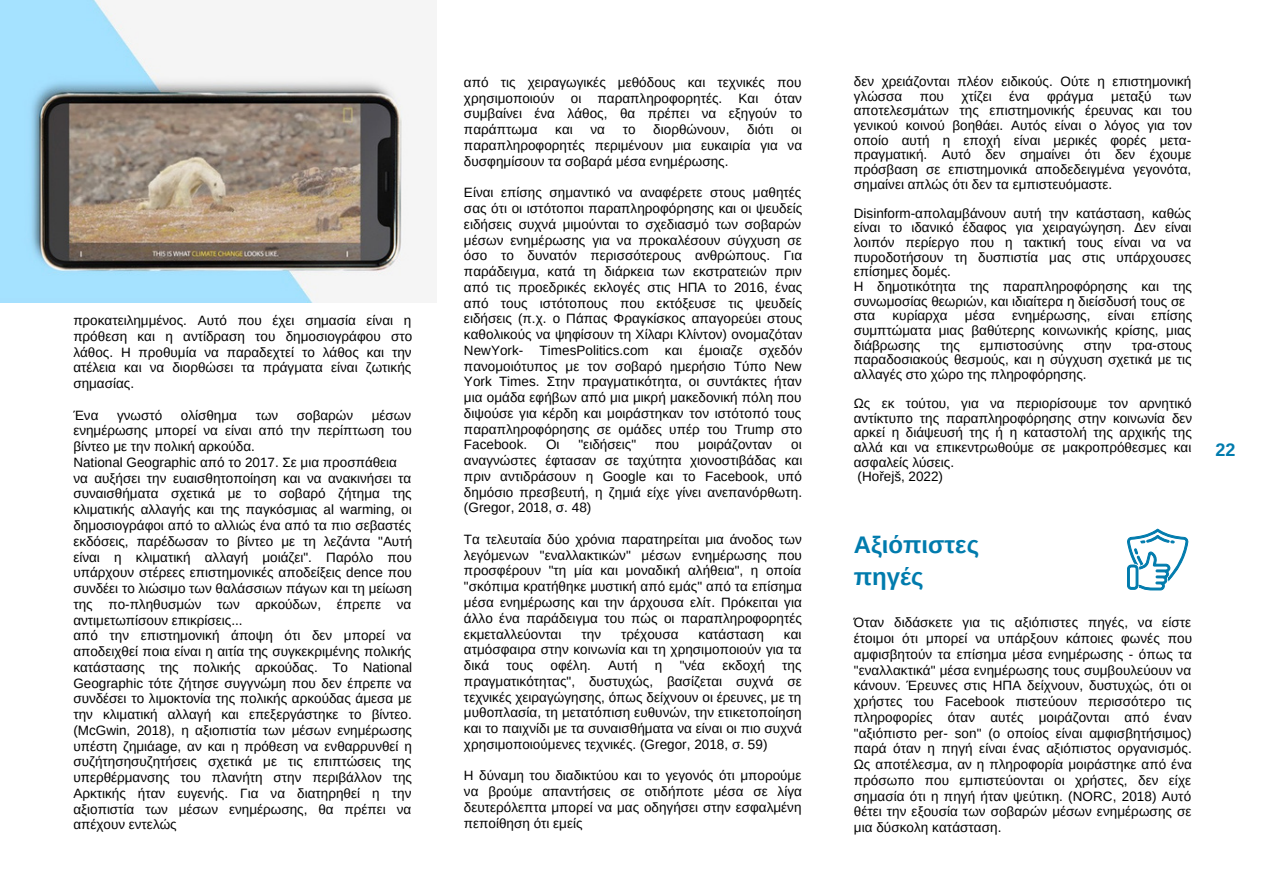
<style>
.page{position:relative;width:1263px;height:894px;background:#fff}
.page>*{position:absolute;margin:0;border:0;box-sizing:border-box;transform-origin:0 0}
.t1{font:700 24px/32.5px "Arimo";color:#007bad}
.t2{font:700 18px "Arimo";color:#007bad}
.t3{font:13.5px/15.8px "Arimo";color:#000;text-align:justify}
</style>
<div class="page">
<svg style="left:1127px;top:528px;width:61px;height:62px"></svg>
<img style="left:0;top:0;width:409px;height:302px">
<p class="t3" style="left:73px;top:312px;width:340px">προκατειλημμένος. Αυτό που έχει σημασία είναι η πρόθεση και η αντίδραση του δημοσιογράφου στο λάθος. Η προθυμία να παραδεχτεί το λάθος και την ατέλεια και να διορθώσει τα πράγματα είναι ζωτικής σημασίας.</p>
<p class="t3" style="left:73px;top:407px;width:27px">Ένα</p>
<p class="t3" style="left:117px;top:407px;width:47px">γνωστό</p>
<p class="t3" style="left:181px;top:407px;width:58px">ολίσθημα</p>
<p class="t3" style="left:256px;top:407px;width:24px">των</p>
<p class="t3" style="left:297px;top:407px;width:58px">σοβαρών</p>
<p class="t3" style="left:73px;top:407px;width:340px;text-indent:298px">μέσων ενημέρωσης μπορεί να είναι από την περίπτωση του βίντεο με την πολική αρκούδα.</p>
<p class="t3" style="left:73px;top:454px;width:325px">National Geographic από το 2017. Σε μια προσπάθεια</p>
<p class="t3" style="left:73px;top:470px;width:340px">να αυξήσει την ευαισθητοποίηση και να ανακινήσει τα συναισθήματα σχετικά με το σοβαρό ζήτημα της κλιματικής αλλαγής και της παγκόσμιας al warming, οι δημοσιογράφοι από το αλλιώς ένα από τα πιο σεβαστές εκδόσεις, παρέδωσαν το βίντεο με τη λεζάντα "Αυτή είναι η κλιματική αλλαγή μοιάζει". Παρόλο που υπάρχουν στέρεες επιστημονικές αποδείξεις dence που συνδέει το λιώσιμο των θαλάσσιων πάγων και τη μείωση της πο-πληθυσμών των αρκούδων, έπρεπε να αντιμετωπίσουν επικρίσεις...</p>
<p class="t3" style="left:73px;top:627px;width:340px">από την επιστημονική άποψη ότι δεν μπορεί να αποδειχθεί ποια είναι η αιτία της συγκεκριμένης πολικής κατάστασης της πολικής αρκούδας. Το National Geographic τότε ζήτησε συγγνώμη που δεν έπρεπε να συνδέσει το λιμοκτονία της πολικής αρκούδας άμεσα με την κλιματική αλλαγή και επεξεργάστηκε το βίντεο. (McGwin, 2018), η αξιοπιστία των μέσων ενημέρωσης υπέστη ζημιάage, αν και η πρόθεση να ενθαρρυνθεί η συζήτησησυζητήσεις σχετικά με τις επιπτώσεις της υπερθέρμανσης του πλανήτη στην περιβάλλον της Αρκτικής ήταν ευγενής. Για να διατηρηθεί η την αξιοπιστία των μέσων ενημέρωσης, θα πρέπει να απέχουν εντελώς</p>
<p class="t3" style="left:464px;top:74px;width:340px">από τις χειραγωγικές μεθόδους και τεχνικές που χρησιμοποιούν οι παραπληροφορητές. Και όταν συμβαίνει ένα λάθος, θα πρέπει να εξηγούν το παράπτωμα</p>
<p class="t3" style="left:555px;top:122px;width:19px">και</p>
<p class="t3" style="left:590px;top:122px;width:16px">να</p>
<p class="t3" style="left:623px;top:122px;width:14px">το</p>
<p class="t3" style="left:653px;top:122px;width:78px">διορθώνουν,</p>
<p class="t3" style="left:747px;top:122px;width:28px">διότι</p>
<p class="t3" style="left:464px;top:122px;width:340px;text-indent:327px">οι παραπληροφορητές περιμένουν μια ευκαιρία για να δυσφημίσουν τα σοβαρά μέσα ενημέρωσης.</p>
<p class="t3" style="left:464px;top:185px;width:340px">Είναι επίσης σημαντικό να αναφέρετε στους μαθητές σας ότι οι ιστότοποι παραπληροφόρησης και οι ψευδείς ειδήσεις συχνά μιμούνται το σχεδιασμό των σοβαρών μέσων ενημέρωσης για να προκαλέσουν σύγχυση σε όσο το δυνατόν περισσότερους ανθρώπους. Για παράδειγμα, κατά τη διάρκεια των εκστρατειών πριν από τις προεδρικές εκλογές στις ΗΠΑ το 2016, ένας από τους ιστότοπους που εκτόξευσε τις ψευδείς ειδήσεις (π.χ. ο Πάπας Φραγκίσκος απαγορεύει στους καθολικούς να ψηφίσουν τη Χίλαρι Κλίντον) ονομαζόταν NewYork- TimesPolitics.com και έμοιαζε σχεδόν πανομοιότυπος με τον σοβαρό ημερήσιο Τύπο New York Times. Στην πραγματικότητα, οι συντάκτες ήταν μια ομάδα εφήβων από μια μικρή μακεδονική πόλη που διψούσε για κέρδη και μοιράστηκαν τον ιστότοπό τους παραπληροφόρησης σε ομάδες υπέρ του Trump στο Facebook.</p>
<p class="t3" style="left:546px;top:436px;width:15px">Οι</p>
<p class="t3" style="left:578px;top:436px;width:59px">"ειδήσεις"</p>
<p class="t3" style="left:655px;top:436px;width:26px">που</p>
<p class="t3" style="left:698px;top:436px;width:76px">μοιράζονταν</p>
<p class="t3" style="left:464px;top:436px;width:340px;text-indent:327px">οι αναγνώστες έφτασαν σε ταχύτητα χιονοστιβάδας και πριν αντιδράσουν η Google και το Facebook, υπό δημόσιο πρεσβευτή, η ζημιά είχε γίνει ανεπανόρθωτη. (Gregor, 2018, σ. 48)</p>
<p class="t3" style="left:464px;top:531px;width:339px">Τα τελευταία δύο χρόνια παρατηρείται μια άνοδος των λεγόμενων "εναλλακτικών" μέσων ενημέρωσης που προσφέρουν "τη μία και μοναδική αλήθεια", η οποία "σκόπιμα κρατήθηκε μυστική από εμάς" από τα επίσημα μέσα ενημέρωσης και την άρχουσα ελίτ. Πρόκειται για άλλο ένα παράδειγμα του πώς οι παραπληροφορητές εκμεταλλεύονται</p>
<p class="t3" style="left:581px;top:625px;width:21px">την</p>
<p class="t3" style="left:621px;top:625px;width:59px">τρέχουσα</p>
<p class="t3" style="left:699px;top:625px;width:67px">κατάσταση</p>
<p class="t3" style="left:464px;top:625px;width:339px;text-indent:320px">και ατμόσφαιρα στην κοινωνία και τη χρησιμοποιούν για τα δικά</p>
<p class="t3" style="left:506px;top:657px;width:28px">τους</p>
<p class="t3" style="left:550px;top:657px;width:42px">οφέλη.</p>
<p class="t3" style="left:608px;top:657px;width:31px">Αυτή</p>
<p class="t3" style="left:655px;top:657px;width:9px">η</p>
<p class="t3" style="left:680px;top:657px;width:27px">"νέα</p>
<p class="t3" style="left:722px;top:657px;width:44px">εκδοχή</p>
<p class="t3" style="left:464px;top:657px;width:339px;text-indent:318px">της πραγματικότητας", δυστυχώς, βασίζεται συχνά σε τεχνικές χειραγώγησης, όπως δείχνουν οι έρευνες, με τη μυθοπλασία, τη μετατόπιση ευθυνών, την ετικετοποίηση και το παιχνίδι με τα συναισθήματα να είναι οι πιο συχνά χρησιμοποιούμενες τεχνικές. (Gregor, 2018, σ. 59)</p>
<p class="t3" style="left:464px;top:767px;width:339px">Η δύναμη του διαδικτύου και το γεγονός ότι μπορούμε να βρούμε απαντήσεις σε οτιδήποτε μέσα σε λίγα δευτερόλεπτα μπορεί να μας οδηγήσει στην εσφαλμένη πεποίθηση ότι εμείς</p>
<p class="t3" style="left:854px;top:74px;width:339px;line-height:14.5px">δεν χρειάζονται πλέον ειδικούς. Ούτε η επιστημονική γλώσσα</p>
<p class="t3" style="left:920px;top:88px;width:26px">που</p>
<p class="t3" style="left:961px;top:88px;width:32px">χτίζει</p>
<p class="t3" style="left:1009px;top:88px;width:22px">ένα</p>
<p class="t3" style="left:1047px;top:88px;width:48px">φράγμα</p>
<p class="t3" style="left:1111px;top:88px;width:42px">μεταξύ</p>
<p class="t3" style="left:854px;top:89px;width:340px;line-height:14.5px;text-indent:315px">των αποτελεσμάτων της επιστημονικής έρευνας και του γενικού κοινού βοηθάει. Αυτός είναι ο λόγος για τον οποίο αυτή η εποχή είναι μερικές φορές μετα&shy;πραγματική. Αυτό δεν σημαίνει ότι δεν έχουμε πρόσβαση σε επιστημονικά αποδεδειγμένα γεγονότα, σημαίνει απλώς ότι δεν τα εμπιστευόμαστε.</p>
<p class="t3" style="left:854px;top:206px;width:339px;line-height:14.5px">Disinform-απολαμβάνουν αυτή την κατάσταση, καθώς είναι το ιδανικό έδαφος για χειραγώγηση. Δεν είναι λοιπόν περίεργο που η τακτική τους είναι να να πυροδοτήσουν τη δυσπιστία μας στις υπάρχουσες επίσημες δομές.</p>
<p class="t3" style="left:854px;top:279px;width:340px;line-height:14.5px">Η δημοτικότητα της παραπληροφόρησης και της συνωμοσίας θεωριών, και ιδιαίτερα η διείσδυσή τους σε</p>
<p class="t3" style="left:854px;top:307px;width:23px">στα</p>
<p class="t3" style="left:892px;top:307px;width:57px">κυρίαρχα</p>
<p class="t3" style="left:965px;top:307px;width:31px">μέσα</p>
<p class="t3" style="left:1012px;top:307px;width:80px">ενημέρωσης,</p>
<p class="t3" style="left:1108px;top:307px;width:28px">είναι</p>
<p class="t3" style="left:854px;top:308px;width:340px;line-height:14.5px;text-indent:298px">επίσης συμπτώματα μιας βαθύτερης κοινωνικής κρίσης, μιας διάβρωσης</p>
<p class="t3" style="left:940px;top:337px;width:21px">της</p>
<p class="t3" style="left:980px;top:337px;width:85px">εμπιστοσύνης</p>
<p class="t3" style="left:1084px;top:337px;width:29px">στην</p>
<p class="t3" style="left:854px;top:337px;width:340px;line-height:14.5px;text-indent:278px">τρα-στους παραδοσιακούς θεσμούς, και η σύγχυση σχετικά με τις αλλαγές στο χώρο της πληροφόρησης.</p>
<p class="t3" style="left:854px;top:396px;width:340px;line-height:14.5px">Ως εκ τούτου, για να περιορίσουμε τον αρνητικό αντίκτυπο της παραπληροφόρησης στην κοινωνία δεν αρκεί η διάψευσή της ή η καταστολή της αρχικής της αλλά και να επικεντρωθούμε σε μακροπρόθεσμες και ασφαλείς λύσεις.</p>
<p class="t3" style="left:858px;top:468px;width:87px">(Hořejš, 2022)</p>
<p class="t1" style="left:854px;top:528px;width:127px">Αξιόπιστες πηγές</p>
<p class="t3" style="left:854px;top:614px;width:340px">Όταν διδάσκετε για τις αξιόπιστες πηγές, να είστε έτοιμοι ότι μπορεί να υπάρξουν κάποιες φωνές που αμφισβητούν τα επίσημα μέσα ενημέρωσης - όπως τα "εναλλακτικά" μέσα ενημέρωσης τους συμβουλεύουν να κάνουν. Έρευνες στις ΗΠΑ δείχνουν, δυστυχώς, ότι οι χρήστες του Facebook πιστεύουν περισσότερο τις πληροφορίες όταν αυτές μοιράζονται από έναν "αξιόπιστο per- son" (ο οποίος είναι αμφισβητήσιμος) παρά όταν η πηγή είναι ένας αξιόπιστος οργανισμός.<br>Ως αποτέλεσμα, αν η πληροφορία μοιράστηκε από ένα πρόσωπο που εμπιστεύονται οι χρήστες, δεν είχε σημασία ότι η πηγή ήταν ψεύτικη. (NORC, 2018) Αυτό θέτει την εξουσία των σοβαρών μέσων ενημέρωσης σε μια δύσκολη κατάσταση.</p>
<p class="t2" style="left:1216px;top:440px;width:22px">22</p>
</div>
